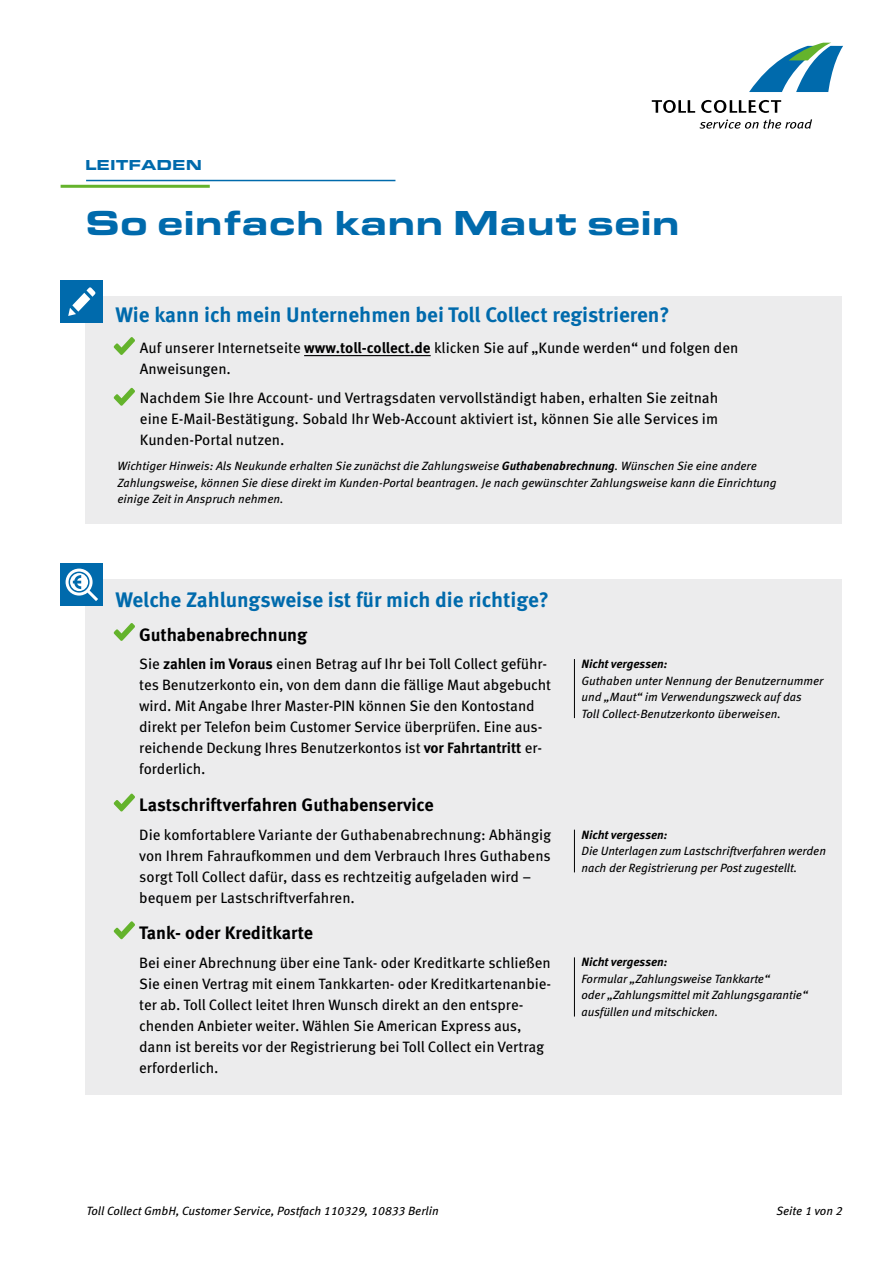
<style>
.page{position:relative;width:893px;height:1263px;background:#fff}
.page>*{position:absolute;margin:0;border:0;box-sizing:border-box;transform-origin:0 0}
.t1{font:900 36px "Eurostile OT Ext";color:#006aac}
.t2{font:700 21px "Meta Pro";color:#006aac}
.t3{font:700 18px "Meta Pro";letter-spacing:-.005em;color:#000}
.t4{font:15px/21px "Meta Pro";letter-spacing:-.005em;color:#000}
.t5{font:900 15px "Eurostile OT Ext";color:#006aac}
.t6{font:italic 12px/16.5px "Meta Pro";letter-spacing:-.005em;color:#000}
.t7{font:italic 700 12px "Meta Pro";letter-spacing:-.005em;color:#000}
.s1{font-weight:700}
</style>
<div class="page">
<hr style="left:86px;top:180px;width:309px;height:1px;background:#006aac">
<hr style="left:61px;top:185px;width:149px;height:3px;background:#64b32c">
<div style="left:85px;top:296px;width:757px;height:228px;background:#ececed"></div>
<div style="left:61px;top:280px;width:42px;height:43px;background:#006aac"></div>
<svg style="left:68px;top:287px;width:28px;height:29px"></svg>
<div style="left:85px;top:579px;width:757px;height:516px;background:#ececed"></div>
<div style="left:61px;top:563px;width:42px;height:43px;background:#006aac"></div>
<svg style="left:66px;top:569px;width:32px;height:32px"></svg>
<svg style="left:749px;top:43px;width:94px;height:49px"></svg>
<svg style="left:699px;top:119px;width:113px;height:10px"></svg>
<svg style="left:652px;top:100px;width:43px;height:13px"></svg>
<svg style="left:701px;top:100px;width:80px;height:13px"></svg>
<hr style="left:304px;top:355px;width:127px;height:1px;background:#000">
<hr style="left:574px;top:659px;width:1px;height:59px;background:#000">
<hr style="left:574px;top:830px;width:1px;height:42px;background:#000">
<hr style="left:574px;top:957px;width:1px;height:59px;background:#000">
<svg style="left:114px;top:388px;width:21px;height:18px"></svg>
<svg style="left:114px;top:337px;width:21px;height:18px"></svg>
<svg style="left:114px;top:623px;width:21px;height:18px"></svg>
<svg style="left:114px;top:793px;width:21px;height:19px"></svg>
<svg style="left:114px;top:921px;width:21px;height:18px"></svg>
<p class="t5" style="left:85px;top:157px;width:118px">LEITFADEN</p>
<h1 class="t1" style="left:85px;top:202px;width:596px">So einfach kann Maut sein</h1>
<h2 class="t2" style="left:115px;top:302px;width:556px">Wie kann ich mein Unternehmen bei Toll Collect registrieren?</h2>
<p class="t4" style="left:140px;top:337px;width:600px">Auf unserer Internetseite <span class="s1">www.toll-collect.de</span> klicken Sie auf „Kunde werden“ und folgen den<br>Anweisungen.</p>
<p class="t4" style="left:140px;top:387px;width:580px;text-align:justify">Nachdem Sie Ihre Account- und Vertragsdaten vervollständigt haben, erhalten Sie zeitnah eine E-Mail-Bestätigung. Sobald Ihr Web-Account aktiviert ist, können Sie alle Services im Kunden-Portal nutzen.</p>
<p class="t6" style="left:117px;top:458px;width:661px">Wichtiger Hinweis: Als Neukunde erhalten Sie zunächst die Zahlungsweise <span class="s1">Guthabenabrechnung</span>. Wünschen Sie eine andere<br>Zahlungsweise, können Sie diese direkt im Kunden-Portal beantragen. Je nach gewünschter Zahlungsweise kann die Einrichtung einige Zeit in Anspruch nehmen.</p>
<h2 class="t2" style="left:115px;top:586px;width:435px">Welche Zahlungsweise ist für mich die richtige?</h2>
<p class="t3" style="left:139px;top:623px;width:169px">Guthabenabrechnung</p>
<p class="t4" style="left:139px;top:654px;width:413px">Sie <span class="s1">zahlen im Voraus</span> einen Betrag auf Ihr bei Toll Collect geführ&shy;tes Benutzerkonto ein, von dem dann die fällige Maut abgebucht wird. Mit Angabe Ihrer Master-PIN können Sie den Kontostand direkt per Telefon beim Customer Service überprüfen. Eine aus&shy;reichende Deckung Ihres Benutzerkontos ist <span class="s1">vor Fahrtantritt</span> er&shy;forderlich.</p>
<p class="t3" style="left:139px;top:794px;width:296px">Lastschriftverfahren Guthabenservice</p>
<p class="t4" style="left:139px;top:824px;width:414px">Die komfortablere Variante der Guthabenabrechnung: Abhängig von Ihrem Fahraufkommen und dem Verbrauch Ihres Guthabens sorgt Toll Collect dafür, dass es rechtzeitig aufgeladen wird – bequem per Lastschriftverfahren.</p>
<p class="t3" style="left:139px;top:921px;width:175px">Tank- oder Kreditkarte</p>
<p class="t4" style="left:139px;top:952px;width:413px">Bei einer Abrechnung über eine Tank- oder Kreditkarte schließen Sie einen Vertrag mit einem Tankkarten- oder Kreditkartenanbie&shy;ter ab. Toll Collect leitet Ihren Wunsch direkt an den entspre&shy;chenden Anbieter weiter. Wählen Sie American Express aus, dann ist bereits vor der Registrierung bei Toll Collect ein Vertrag erforderlich.</p>
<p class="t7" style="left:581px;top:656px;width:87px">Nicht vergessen:</p>
<p class="t6" style="left:581px;top:672px;width:244px">Guthaben unter Nennung der Benutzernummer und „Maut“ im Verwendungszweck auf das<br>Toll Collect-Benutzerkonto überweisen.</p>
<p class="t7" style="left:581px;top:827px;width:87px">Nicht vergessen:</p>
<p class="t6" style="left:581px;top:843px;width:246px">Die Unterlagen zum Lastschriftverfahren werden nach der Registrierung per Post zugestellt.</p>
<p class="t7" style="left:581px;top:955px;width:87px">Nicht vergessen:</p>
<p class="t6" style="left:581px;top:970px;width:228px">Formular „Zahlungsweise Tankkarte“<br>oder „Zahlungsmittel mit Zahlungsgarantie“ ausfüllen und mitschicken.</p>
<p class="t6" style="left:86px;top:1202px;width:354px">Toll Collect GmbH, Customer Service, Postfach 110329, 10833 Berlin</p>
<p class="t6" style="left:776px;top:1202px;width:68px">Seite 1 von 2</p>
</div>
